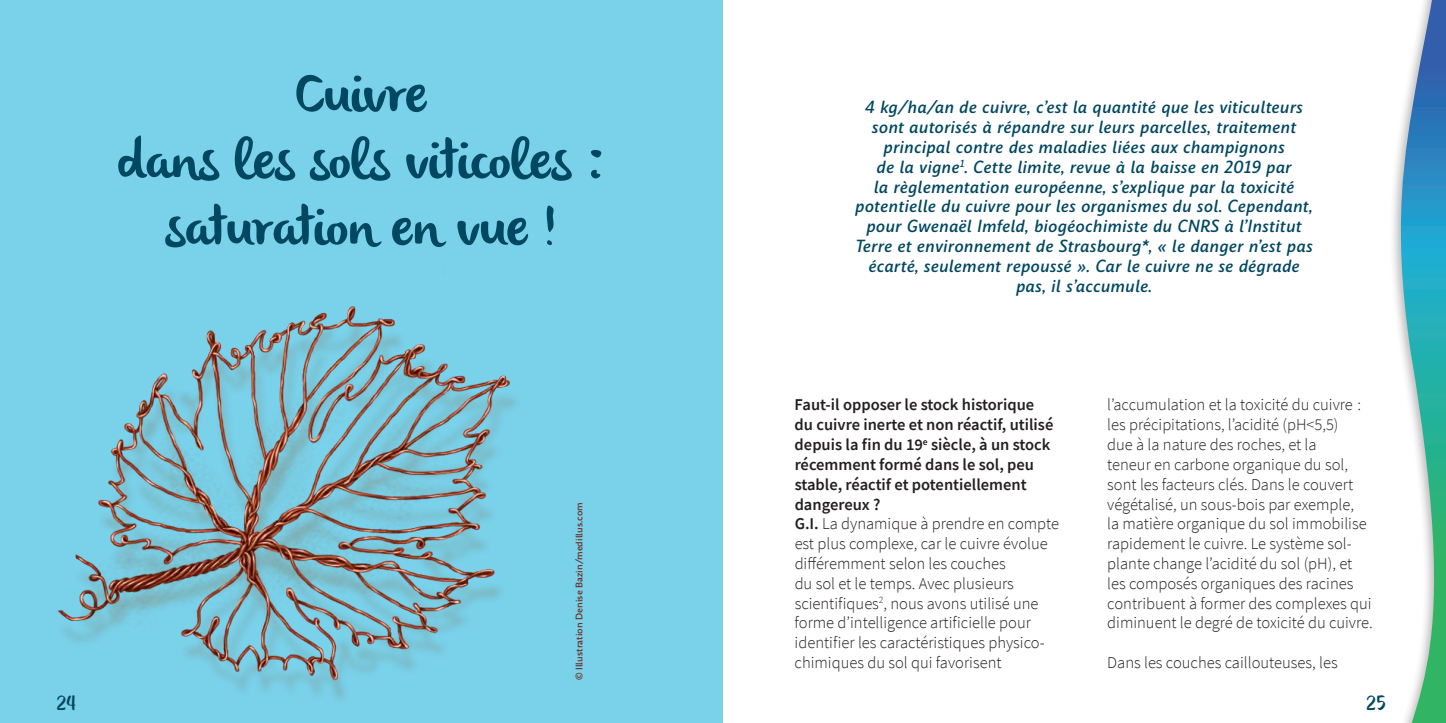
<style>
.page{position:relative;width:1446px;height:723px;background:#fff}
.page>*{position:absolute;margin:0;border:0;box-sizing:border-box;transform-origin:0 0}
.t1{font:55.5px/66.6px "olivier";color:#004761;text-align:center}
.t2{font:22.5px "Hello Valentica";color:#004761}
.t3{font:300 16.5px/19.8px "Source Sans Pro";color:#231f20}
.t4{font:italic 500 16.5px/19.8px "Amulya";color:#004761;text-align:center}
.t5{font:500 9px "Amulya";color:#6d2619}
.s1{font-weight:600}
</style>
<div class="page">
<div style="left:0;top:0;width:723px;height:723px;background:#79d1ea"></div>
<img style="left:57px;top:306px;width:459px;height:394px">
<svg style="left:1393px;top:0;width:53px;height:723px"></svg>
<h1 class="t1" style="left:118px;top:64px;width:489px">Cuivre<br>dans les sols viticoles : saturation en vue !</h1>
<p class="t5" style="left:573px;top:680px;width:180px;rotate:-90deg">© Illustration Denise Bazin/medillus.com</p>
<p class="t4" style="left:855px;top:98px;width:459px">4 kg/ha/an de cuivre, c’est la quantité que les viticulteurs sont autorisés à répandre sur leurs parcelles, traitement principal contre des maladies liées aux champignons<br>de la vigne<sup>1</sup>. Cette limite, revue à la baisse en 2019 par<br>la règlementation européenne, s’explique par la toxicité potentielle du cuivre pour les organismes du sol. Cependant, pour Gwenaël Imfeld, biogéochimiste du CNRS à l’Institut Terre et environnement de Strasbourg*, « le danger n’est pas écarté, seulement repoussé ». Car le cuivre ne se dégrade pas, il s’accumule.</p>
<p class="t3" style="left:794px;top:395px;width:266px"><span class="s1">Faut-il opposer le stock historique<br>du cuivre inerte et non réactif, utilisé depuis la fin du 19</span><sup>e</sup> <span class="s1">siècle, à un stock récemment formé dans le sol, peu stable, réactif et potentiellement dangereux ?<br>G.I.</span> La dynamique à prendre en compte est plus complexe, car le cuivre évolue différemment selon les couches<br>du sol et le temps. Avec plusieurs scientifiques<sup>2</sup>, nous avons utilisé une forme d’intelligence artificielle pour identifier les caractéristiques physico&shy;chimiques du sol qui favorisent</p>
<p class="t3" style="left:1107px;top:395px;width:267px">l’accumulation et la toxicité du cuivre : les précipitations, l’acidité (pH&lt;5,5)<br>due à la nature des roches, et la<br>teneur en carbone organique du sol, sont les facteurs clés. Dans le couvert végétalisé, un sous-bois par exemple,<br>la matière organique du sol immobilise rapidement le cuivre. Le système sol&shy;plante change l’acidité du sol (pH), et les composés organiques des racines contribuent à former des complexes qui diminuent le degré de toxicité du cuivre.</p>
<p class="t3" style="left:1107px;top:652px;width:232px">Dans les couches caillouteuses, les</p>
<h2 class="t2" style="left:57px;top:694px;width:21px">24</h2>
<h2 class="t2" style="left:1366px;top:694px;width:21px">25</h2>
</div>
